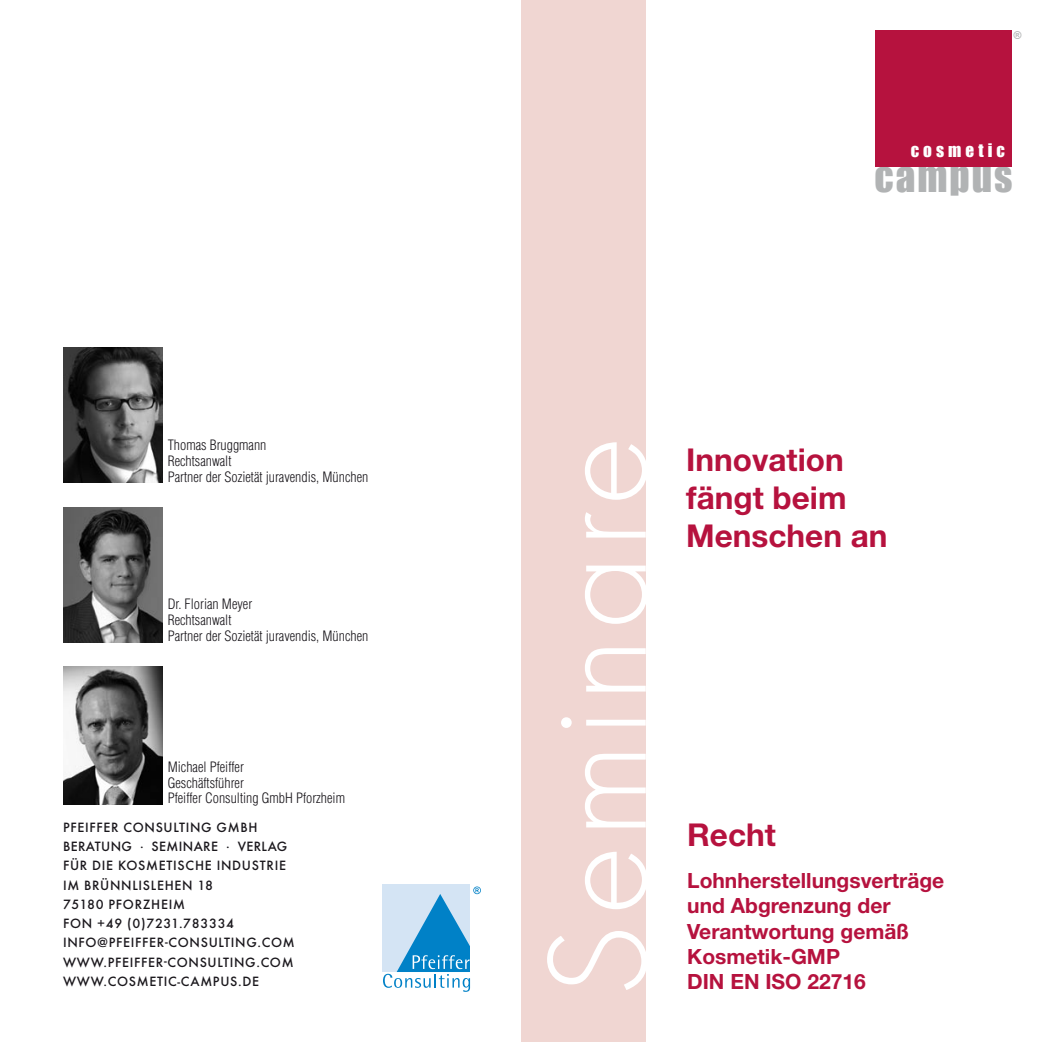
<style>
.page{position:relative;width:1042px;height:1042px;background:#fff}
.page>*{position:absolute;margin:0;border:0;box-sizing:border-box;transform-origin:0 0}
.t1{font:145.95px "Futura T Ligh";letter-spacing:.05em;color:#fff}
.t2{font:39.02px "Impact";letter-spacing:.05em;color:#b1b3b4}
.t3{font:700 31.5px/37.8px "Helvetica Neue";color:#b6123e}
.t4{font:700 21px/25.2px "Helvetica Neue";color:#b6123e}
.t5{font:17.15px "Impact";letter-spacing:.235em;color:#fff}
.t6{font:500 14px/19.2px "Futura T";letter-spacing:.05em;color:#1a171c}
.t7{font:300 condensed 14px/15.8px "Helvetica";color:#1a171c}
.t8{font:10.5px "Impact";color:#b1b3b4}
</style>
<div class="page">
<img style="left:63px;top:667px;width:99px;height:137px">
<img style="left:63px;top:347px;width:99px;height:135px">
<img style="left:63px;top:507px;width:99px;height:135px">
<div style="left:521px;top:0;width:124px;height:1042px;background:#f0d6d2"></div>
<svg style="left:383px;top:886px;width:98px;height:106px"></svg>
<div style="left:875px;top:30px;width:136px;height:136px;background:#b6123e"></div>
<p class="t8" style="left:1013px;top:29px;width:10px">®</p>
<p class="t5" style="left:911px;top:140px;width:96px">COSMETIC</p>
<h2 class="t2" style="left:874px;top:152px;width:139px">CAMPUS</h2>
<p class="t7" style="left:168px;top:437px;width:202px">Thomas Bruggmann<br>Rechtsanwalt<br>Partner der Sozietät juravendis, München</p>
<h3 class="t3" style="left:686px;top:441px;width:203px">Innovation fängt beim<br>Menschen an</h3>
<h1 class="t1" style="left:519px;top:998px;width:564px;rotate:-90deg">Seminare</h1>
<p class="t7" style="left:168px;top:596px;width:202px">Dr. Florian Meyer<br>Rechtsanwalt<br>Partner der Sozietät juravendis, München</p>
<p class="t7" style="left:168px;top:759px;width:179px">Michael Pfeiffer<br>Geschäftsführer<br>Pfeiffer Consulting GmbH Pforzheim</p>
<p class="t6" style="left:63px;top:817px;width:233px">PFEIFFER CONSULTING GMBH<br>BERATUNG . SEMINARE . VERLAG<br>FÜR DIE KOSMETISCHE INDUSTRIE<br>IM BRÜNNLISLEHEN 18<br>75180 PFORZHEIM<br>FON +49 (0)7231.783334<br>INFO@PFEIFFER-CONSULTING.COM<br>WWW.PFEIFFER-CONSULTING.COM<br>WWW.COSMETIC-CAMPUS.DE</p>
<h3 class="t3" style="left:687px;top:815px;width:90px">Recht</h3>
<h3 class="t4" style="left:687px;top:867px;width:259px">Lohnherstellungsverträge und Abgrenzung der<br>Verantwortung gemäß<br>Kosmetik-GMP<br>DIN EN ISO 22716</h3>
</div>
